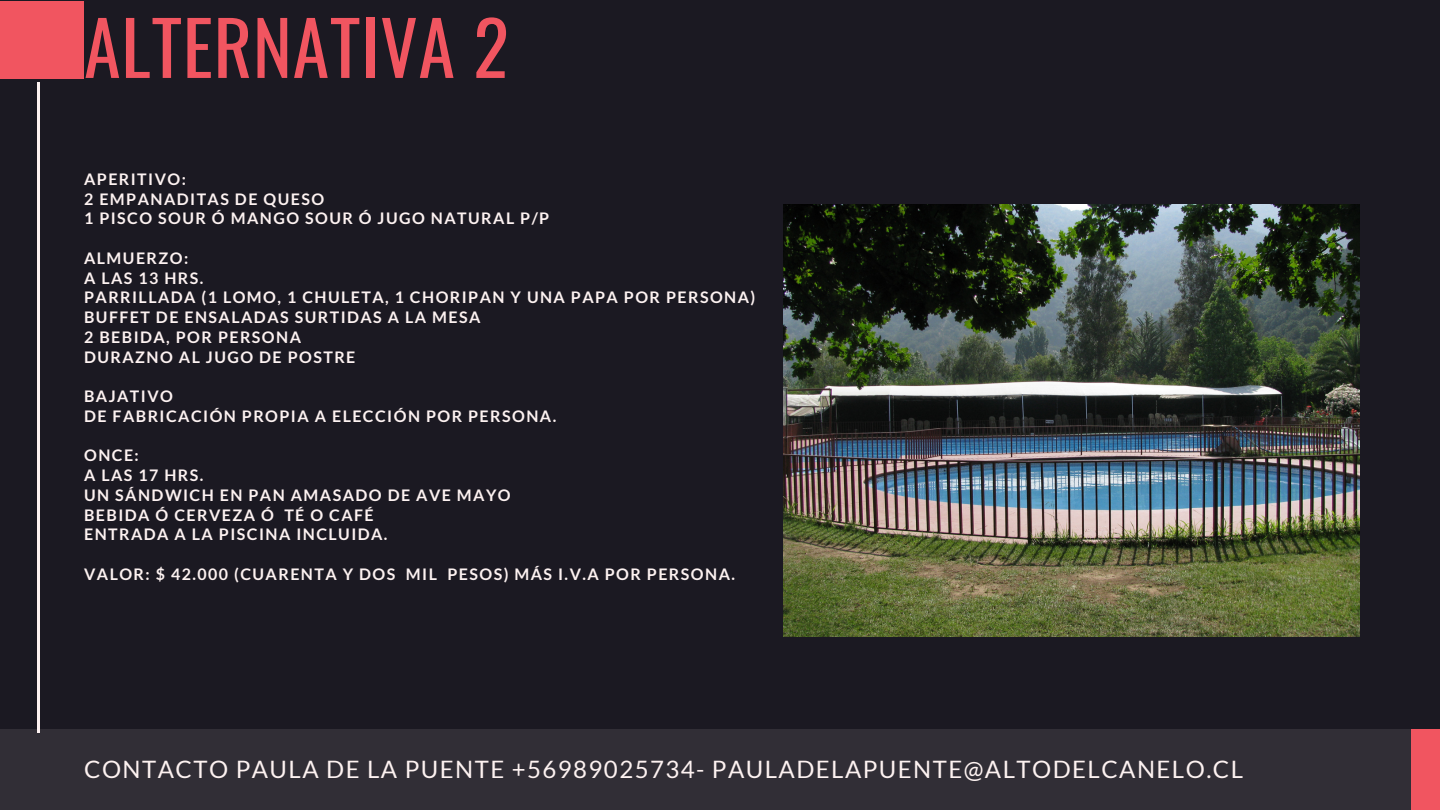
<style>
.page{position:relative;width:1440px;height:810px;background:#1b1922}
.page>*{position:absolute;margin:0;border:0;box-sizing:border-box;transform-origin:0 0}
.t1{font:74.1px "Oswald";letter-spacing:.01em;color:#f15560}
.t2{font:24px "Lato";letter-spacing:.06em;color:#fdf2f1}
.t3{font:700 16px "Lato";letter-spacing:.09em;color:#fdf2f1}
</style>
<div class="page">
<hr style="left:37px;top:82px;width:3px;height:651px;background:#fdf2f1">
<div style="left:0;top:729px;width:1440px;height:81px;background:#312e36"></div>
<div style="left:1412px;top:729px;width:28px;height:81px;background:#f15560"></div>
<div style="left:0;top:1px;width:84px;height:77px;background:#f15560"></div>
<img style="left:783px;top:205px;width:576px;height:432px">
<p class="t1" style="left:84px;top:-10px;width:426px">ALTERNATIVA 2</p>
<p class="t3" style="left:84px;top:169px;width:103px">APERITIVO:</p>
<p class="t3" style="left:84px;top:189px;width:242px">2 EMPANADITAS DE QUESO</p>
<p class="t3" style="left:84px;top:209px;width:467px">1 PISCO SOUR Ó MANGO SOUR Ó JUGO NATURAL P/P</p>
<p class="t3" style="left:84px;top:248px;width:106px">ALMUERZO:</p>
<p class="t3" style="left:84px;top:268px;width:121px">A LAS 13 HRS.</p>
<p class="t3" style="left:84px;top:288px;width:673px">PARRILLADA (1 LOMO, 1 CHULETA, 1 CHORIPAN Y UNA PAPA POR PERSONA)</p>
<p class="t3" style="left:84px;top:307px;width:398px">BUFFET DE ENSALADAS SURTIDAS A LA MESA</p>
<p class="t3" style="left:84px;top:327px;width:218px">2 BEBIDA, POR PERSONA</p>
<p class="t3" style="left:84px;top:347px;width:273px">DURAZNO AL JUGO DE POSTRE</p>
<p class="t3" style="left:84px;top:386px;width:90px">BAJATIVO</p>
<p class="t3" style="left:84px;top:406px;width:474px">DE FABRICACIÓN PROPIA A ELECCIÓN POR PERSONA.</p>
<p class="t3" style="left:84px;top:446px;width:56px">ONCE:</p>
<p class="t3" style="left:84px;top:465px;width:121px">A LAS 17 HRS.</p>
<p class="t3" style="left:84px;top:485px;width:428px">UN SÁNDWICH EN PAN AMASADO DE AVE MAYO</p>
<p class="t3" style="left:84px;top:505px;width:291px">BEBIDA Ó CERVEZA Ó TÉ O CAFÉ</p>
<p class="t3" style="left:84px;top:525px;width:305px">ENTRADA A LA PISCINA INCLUIDA.</p>
<p class="t3" style="left:84px;top:564px;width:652px">VALOR: $ 42.000 (CUARENTA Y DOS MIL PESOS) MÁS I.V.A POR PERSONA.</p>
<p class="t2" style="left:84px;top:754px;width:1160px">CONTACTO PAULA DE LA PUENTE +56989025734- PAULADELAPUENTE@ALTODELCANELO.CL</p>
</div>
